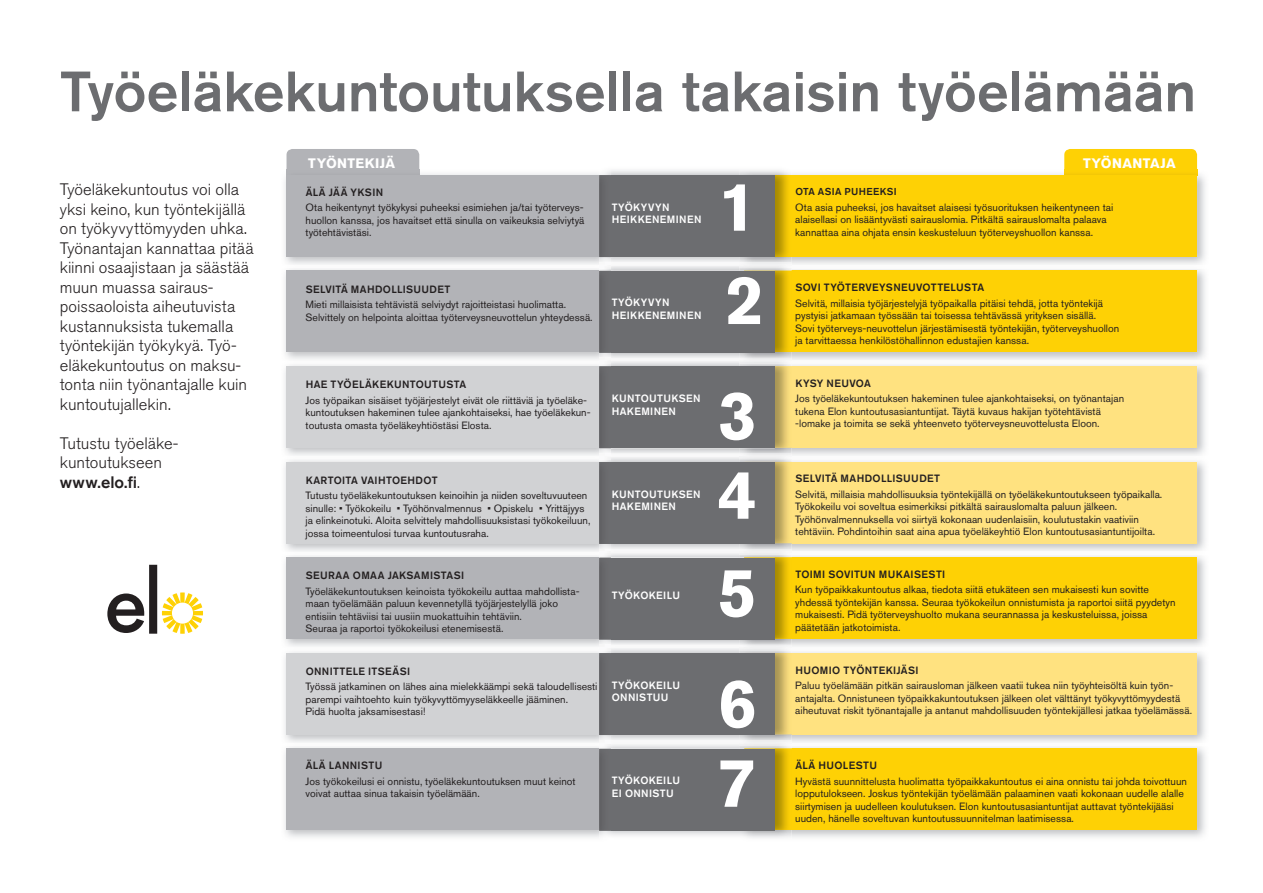
<style>
.page{position:relative;width:1263px;height:893px;background:#fff}
.page>*{position:absolute;margin:0;border:0;box-sizing:border-box;transform-origin:0 0}
.t1{font:700 68.25px/111px "Akzidenz Grotesk Pro";color:#fff}
.t2{font:500 56.25px "Akzidenz Grotesk Pro";color:#6c6d70}
.t3{font:300 16.5px/19.5px "Akzidenz Grotesk Pro";color:#231f20}
.t4{font:700 13.65px "Akzidenz Grotesk Pro";letter-spacing:.03em;color:#fff}
.t5{font:10.5px/12.5px "Akzidenz Grotesk Pro";color:#231f20}
.t6{font:500 10.5px "Akzidenz Grotesk Pro";letter-spacing:.035em;color:#231f20}
.t7{font:500 10.5px/12.5px "Akzidenz Grotesk Pro";letter-spacing:.035em;color:#fff}
.t8{font:500 10.05px "Akzidenz Grotesk Pro";letter-spacing:.035em;color:#231f20}
.s1{font-weight:500}
</style>
<div class="page">
<div style="left:286px;top:149px;width:133px;height:21px;background:#b2b3b7"></div>
<div style="left:1064px;top:149px;width:133px;height:21px;background:#fed105"></div>
<img style="left:792px;top:170px;width:413px;height:573px">
<img style="left:1064px;top:170px;width:133px;height:5px">
<div style="left:745px;top:175px;width:452px;height:81px;background:#fed105"></div>
<img style="left:792px;top:265px;width:413px;height:3px">
<div style="left:745px;top:271px;width:452px;height:81px;background:#fed105"></div>
<img style="left:792px;top:361px;width:413px;height:3px">
<div style="left:745px;top:366px;width:452px;height:82px;background:#ffe280"></div>
<img style="left:792px;top:456px;width:413px;height:3px">
<div style="left:745px;top:462px;width:452px;height:81px;background:#ffe280"></div>
<img style="left:792px;top:552px;width:413px;height:3px">
<div style="left:745px;top:557px;width:452px;height:82px;background:#fed105"></div>
<img style="left:792px;top:647px;width:413px;height:3px">
<div style="left:745px;top:653px;width:452px;height:81px;background:#ffe280"></div>
<div style="left:745px;top:748px;width:452px;height:82px;background:#fed105"></div>
<svg style="left:107px;top:565px;width:96px;height:69px"></svg>
<img style="left:739px;top:170px;width:53px;height:92px">
<img style="left:775px;top:175px;width:17px;height:81px">
<div style="left:599px;top:175px;width:176px;height:82px;background:#6c6d70"></div>
<img style="left:611px;top:262px;width:181px;height:487px">
<img style="left:775px;top:271px;width:17px;height:81px">
<img style="left:739px;top:265px;width:53px;height:1px">
<div style="left:599px;top:271px;width:176px;height:82px;background:#6c6d70"></div>
<img style="left:775px;top:366px;width:17px;height:82px">
<img style="left:739px;top:361px;width:53px;height:1px">
<div style="left:599px;top:366px;width:176px;height:82px;background:#6c6d70"></div>
<img style="left:775px;top:462px;width:17px;height:81px">
<img style="left:739px;top:456px;width:53px;height:1px">
<div style="left:599px;top:462px;width:176px;height:82px;background:#6c6d70"></div>
<img style="left:745px;top:557px;width:47px;height:82px">
<img style="left:739px;top:552px;width:53px;height:1px">
<div style="left:599px;top:558px;width:176px;height:81px;background:#6c6d70"></div>
<img style="left:775px;top:653px;width:17px;height:81px">
<img style="left:739px;top:647px;width:53px;height:1px">
<div style="left:599px;top:653px;width:176px;height:82px;background:#6c6d70"></div>
<img style="left:745px;top:748px;width:47px;height:82px">
<img style="left:739px;top:743px;width:53px;height:1px">
<div style="left:599px;top:749px;width:176px;height:82px;background:#6c6d70"></div>
<img style="left:599px;top:170px;width:12px;height:570px">
<img style="left:599px;top:175px;width:12px;height:82px">
<div style="left:286px;top:175px;width:313px;height:81px;background:#b2b3b7"></div>
<img style="left:599px;top:271px;width:12px;height:82px">
<svg style="left:599px;top:262px;width:12px;height:6px"></svg>
<div style="left:286px;top:271px;width:313px;height:81px;background:#b2b3b7"></div>
<img style="left:599px;top:366px;width:12px;height:82px">
<svg style="left:599px;top:358px;width:12px;height:6px"></svg>
<div style="left:286px;top:366px;width:313px;height:82px;background:#d1d2d4"></div>
<img style="left:599px;top:462px;width:12px;height:82px">
<svg style="left:599px;top:454px;width:12px;height:5px"></svg>
<div style="left:286px;top:462px;width:313px;height:81px;background:#d1d2d4"></div>
<img style="left:599px;top:558px;width:12px;height:81px">
<svg style="left:599px;top:549px;width:12px;height:6px"></svg>
<div style="left:286px;top:557px;width:313px;height:82px;background:#b2b3b7"></div>
<img style="left:599px;top:653px;width:12px;height:82px">
<svg style="left:599px;top:645px;width:12px;height:5px"></svg>
<div style="left:286px;top:653px;width:313px;height:81px;background:#d1d2d4"></div>
<img style="left:599px;top:749px;width:12px;height:82px">
<div style="left:286px;top:748px;width:313px;height:82px;background:#b2b3b7"></div>
<h2 class="t2" style="left:60px;top:55px;width:1138px">Työeläkekuntoutuksella takaisin työelämään</h2>
<p class="t3" style="left:60px;top:180px;width:195px">Työeläkekuntoutus voi olla yksi keino, kun työntekijällä on työkyvyttömyyden uhka.<br>Työnantajan kannattaa pitää kiinni osaajistaan ja säästää muun muassa sairaus&shy;poissaoloista aiheutuvista kustan nuksista tukemalla työntekijän työkykyä. Työ&shy;eläkekuntoutus on maksu&shy;tonta niin työn antajalle kuin kuntoutujallekin.</p>
<h3 class="t3" style="left:60px;top:433px;width:120px">Tutustu työeläke&shy;kuntoutukseen <span class="s1">www.elo.fi</span>.</h3>
<h3 class="t4" style="left:308px;top:155px;width:88px">TYÖNTEKIJÄ</h3>
<h3 class="t4" style="left:1083px;top:155px;width:94px">TYÖNANTAJA</h3>
<p class="t6" style="left:306px;top:185px;width:79px">ÄLÄ JÄÄ YKSIN</p>
<p class="t5" style="left:306px;top:201px;width:280px;text-align:justify">Ota heikentynyt työkykysi puheeksi esimiehen ja/tai työterveys&shy;huollon kanssa, jos havaitset että sinulla on vaikeuksia selviytyä työtehtävistäsi.</p>
<h1 class="t1" style="left:718px;top:151px;width:40px">1</h1>
<p class="t8" style="left:795px;top:185px;width:103px">OTA ASIA PUHEEKSI</p>
<p class="t5" style="left:795px;top:201px;width:320px">Ota asia puheeksi, jos havaitset alaisesi työsuorituksen heikentyneen tai alaisellasi on lisääntyvästi sairauslomia. Pitkältä sairauslomalta palaava kannattaa aina ohjata ensin keskusteluun työterveyshuollon kanssa.</p>
<p class="t7" style="left:612px;top:201px;width:91px">TYÖKYVYN<br>HEIKKENEMINEN</p>
<p class="t6" style="left:306px;top:282px;width:146px">SELVITÄ MAHDOLLISUUDET</p>
<p class="t5" style="left:306px;top:298px;width:289px">Mieti millaisista tehtävistä selviydyt rajoitteistasi huolimatta.<br>Selvittely on helpointa aloittaa työterveysneuvottelun yhteydessä.</p>
<p class="t7" style="left:612px;top:296px;width:91px">TYÖKYVYN<br>HEIKKENEMINEN</p>
<h1 class="t1" style="left:726px;top:244px;width:40px">2</h1>
<p class="t6" style="left:306px;top:378px;width:162px">HAE TYÖELÄKEKUNTOUTUSTA</p>
<p class="t5" style="left:306px;top:394px;width:286px">Jos työpaikan sisäiset työjärjestelyt eivät ole riittäviä ja työeläke&shy;kuntoutuksen hakeminen tulee ajankohtaiseksi, hae työeläkekun&shy;toutusta omasta työeläkeyhtiöstäsi Elosta.</p>
<p class="t7" style="left:612px;top:392px;width:90px">KUNTOUTUKSEN<br>HAKEMINEN</p>
<p class="t6" style="left:306px;top:473px;width:133px">KARTOITA VAIHTOEHDOT</p>
<p class="t5" style="left:306px;top:489px;width:286px">Tutustu työeläkekuntoutuksen keinoihin ja niiden soveltuvuuteen sinulle: • Työkokeilu • Työhönvalmennus • Opiskelu • Yrittäjyys ja elinkeinotuki. Aloita selvittely mahdollisuuksistasi työkokeiluun, jossa toimeentulosi turvaa kuntoutusraha.</p>
<p class="t6" style="left:306px;top:569px;width:160px">SEURAA OMAA JAKSAMISTASI</p>
<p class="t5" style="left:306px;top:585px;width:276px">Työeläkekuntoutuksen keinoista työkokeilu auttaa mahdollista&shy;maan työelämään paluun kevennetyllä työjärjestelyllä joko entisiin tehtäviisi tai uusiin muokattuihin tehtäviin.<br>Seuraa ja raportoi työkokeilusi etenemisestä.</p>
<p class="t6" style="left:306px;top:664px;width:106px">ONNITTELE ITSEÄSI</p>
<p class="t5" style="left:306px;top:680px;width:293px">Työssä jatkaminen on lähes aina mielekkäämpi sekä taloudellisesti parempi vaihtoehto kuin työkyvyttömyyseläkkeelle jääminen.<br>Pidä huolta jaksamisestasi!</p>
<p class="t7" style="left:612px;top:488px;width:90px">KUNTOUTUKSEN<br>HAKEMINEN</p>
<p class="t7" style="left:612px;top:589px;width:70px">TYÖKOKEILU</p>
<p class="t7" style="left:612px;top:679px;width:70px">TYÖKOKEILU<br>ONNISTUU</p>
<p class="t6" style="left:306px;top:759px;width:78px">ÄLÄ LANNISTU</p>
<p class="t5" style="left:306px;top:775px;width:271px">Jos työkokeilusi ei onnistu, työeläkekuntoutuksen muut keinot voivat auttaa sinua takaisin työelämään.</p>
<p class="t7" style="left:612px;top:774px;width:70px">TYÖKOKEILU<br>EI ONNISTU</p>
<h1 class="t1" style="left:718px;top:359px;width:40px">3</h1>
<h1 class="t1" style="left:718px;top:439px;width:40px">4</h1>
<h1 class="t1" style="left:718px;top:536px;width:40px">5<br>6</h1>
<h1 class="t1" style="left:718px;top:727px;width:40px">7</h1>
<p class="t6" style="left:795px;top:281px;width:190px">SOVI TYÖTERVEYSNEUVOTTELUSTA</p>
<p class="t5" style="left:795px;top:297px;width:325px">Selvitä, millaisia työjärjestelyjä työpaikalla pitäisi tehdä, jotta työntekijä pystyisi jatkamaan työssään tai toisessa tehtävässä yrityksen sisällä.<br>Sovi työterveys -neuvottelun järjestämisestä työntekijän, työterveyshuollon ja tarvittaessa henkilöstöhallinnon edustajien kanssa.</p>
<p class="t6" style="left:795px;top:376px;width:77px">KYSY NEUVOA</p>
<p class="t5" style="left:795px;top:392px;width:330px">Jos työeläkekuntoutuksen hakeminen tulee ajankohtaiseksi, on työnantajan tukena Elon kuntoutus asiantuntijat. Täytä kuvaus hakijan työtehtävistä -lomake ja toimita se sekä yhteenveto työterveysneuvottelusta Eloon.</p>
<p class="t6" style="left:795px;top:472px;width:146px">SELVITÄ MAHDOLLISUUDET</p>
<p class="t5" style="left:795px;top:488px;width:369px">Selvitä, millaisia mahdollisuuksia työntekijällä on työeläkekuntoutukseen työpaikalla.<br>Työkokeilu voi soveltua esimerkiksi pitkältä sairauslomalta paluun jälkeen.<br>Työhönvalmen nuksella voi siirtyä kokonaan uudenlaisiin, koulutustakin vaativiin tehtäviin. Pohdintoihin saat aina apua työeläkeyhtiö Elon kuntoutusasiantuntijoilta.</p>
<p class="t6" style="left:795px;top:568px;width:151px">TOIMI SOVITUN MUKAISESTI</p>
<p class="t5" style="left:795px;top:583px;width:382px">Kun työpaikkakuntoutus alkaa, tiedota siitä etukäteen sen mukaisesti kun sovitte yhdessä työntekijän kanssa. Seuraa työkokeilun onnistumista ja raportoi siitä pyydetyn mukaisesti. Pidä työterveyshuolto mukana seurannassa ja keskusteluissa, joissa päätetään jatkotoimista.</p>
<p class="t6" style="left:795px;top:663px;width:125px">HUOMIO TYÖNTEKIJÄSI</p>
<p class="t5" style="left:795px;top:679px;width:398px">Paluu työelämään pitkän sairausloman jälkeen vaatii tukea niin työyhteisöltä kuin työn&shy;antajalta. Onnistuneen työpaikkakuntoutuksen jälkeen olet välttänyt työkyvyttömyydestä aiheutuvat riskit työnantajalle ja antanut mahdollisuuden työntekijällesi jatkaa työelämässä.</p>
<p class="t6" style="left:795px;top:759px;width:83px">ÄLÄ HUOLESTU</p>
<p class="t5" style="left:795px;top:775px;width:393px">Hyvästä suunnittelusta huolimatta työpaikkakuntoutus ei aina onnistu tai johda toivottuun lopputulokseen. Joskus työntekijän työelämään palaaminen vaati kokonaan uudelle alalle siirtymisen ja uudelleen koulutuksen. Elon kuntoutusasiantuntijat auttavat työntekijääsi uuden, hänelle soveltuvan kuntoutussuunnitelman laatimisessa.</p>
</div>
